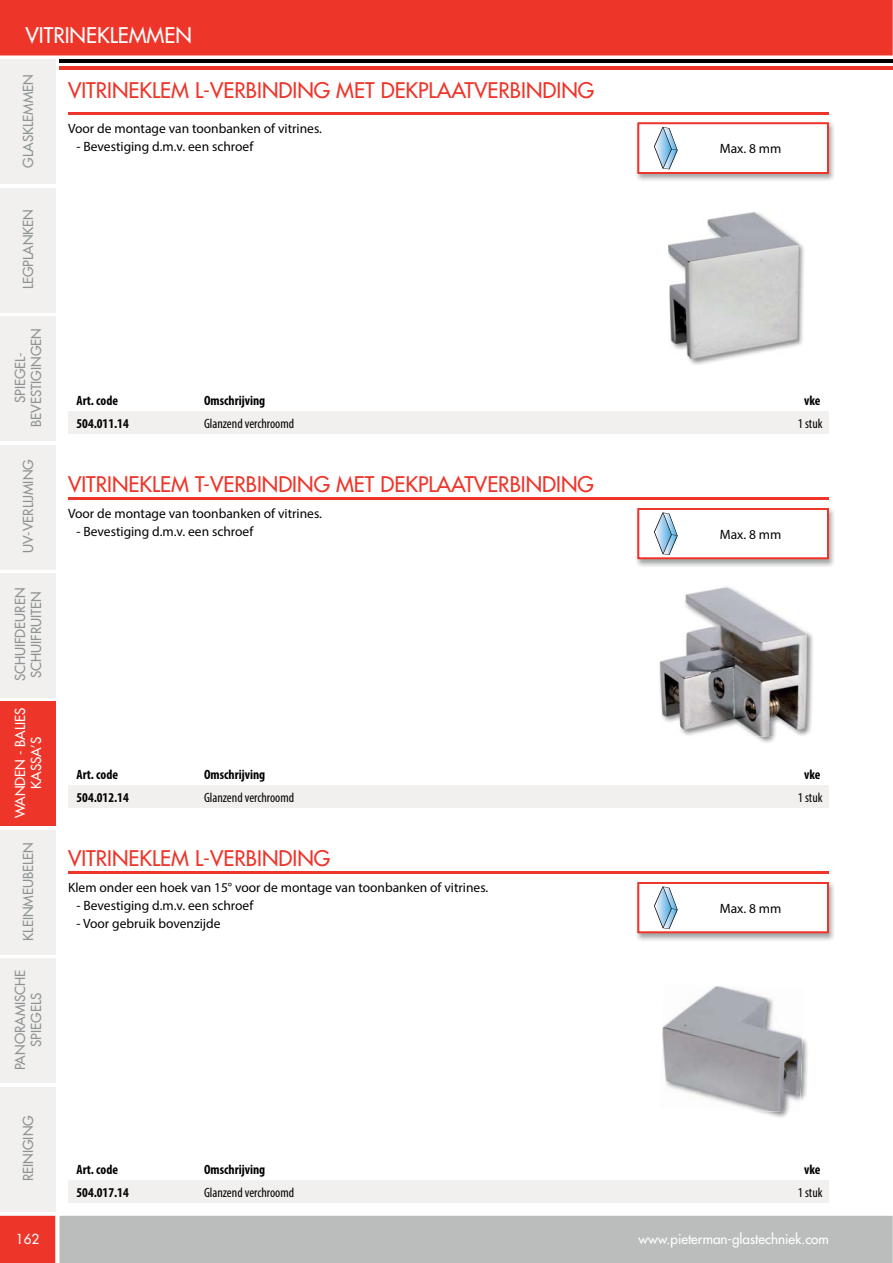
<style>
.page{position:relative;width:893px;height:1263px;background:#fff}
.page>*{position:absolute;margin:0;border:0;box-sizing:border-box;transform-origin:0 0}
.t1{font:500 21px "Futura Std";color:#ee3529}
.t2{font:500 21px "Futura Std";color:#fff}
.t3{font:13.5px "Myriad Pro";color:#040000}
.t4{font:500 13.5px/16.2px "Futura Std";color:#909393;text-align:center}
.t5{font:700 condensed 13.5px "Myriad Pro";color:#040000}
.t6{font:condensed 13.5px "Myriad Pro";color:#040000}
.t7{font:500 13.5px/16.2px "Futura Std";color:#fff;text-align:center}
</style>
<div class="page">
<div style="left:0;top:0;width:893px;height:56px;background:#ee3529"></div>
<div style="left:0;top:1216px;width:893px;height:47px;background:#bbbdbc"></div>
<div style="left:0;top:60px;width:55px;height:124px;background:#f1f0ef"></div>
<div style="left:0;top:188px;width:55px;height:124px;background:#f1f0ef"></div>
<div style="left:0;top:317px;width:55px;height:124px;background:#f1f0ef"></div>
<div style="left:0;top:445px;width:55px;height:124px;background:#f1f0ef"></div>
<div style="left:0;top:573px;width:55px;height:125px;background:#f1f0ef"></div>
<div style="left:0;top:702px;width:55px;height:124px;background:#ee3529"></div>
<div style="left:0;top:830px;width:55px;height:124px;background:#f1f0ef"></div>
<div style="left:0;top:959px;width:55px;height:124px;background:#f1f0ef"></div>
<div style="left:0;top:1087px;width:55px;height:124px;background:#f1f0ef"></div>
<hr style="left:60px;top:66px;width:833px;height:3px;background:#ee3529">
<hr style="left:60px;top:60px;width:833px;height:3px;background:#040000">
<hr style="left:68px;top:872px;width:761px;height:2px;background:#ee3529">
<hr style="left:68px;top:498px;width:761px;height:2px;background:#ee3529">
<hr style="left:68px;top:112px;width:761px;height:2px;background:#ee3529">
<div style="left:68px;top:411px;width:761px;height:23px;background:#f1f0ef"></div>
<div style="left:68px;top:1180px;width:761px;height:23px;background:#f1f0ef"></div>
<div style="left:68px;top:785px;width:761px;height:23px;background:#f1f0ef"></div>
<img style="left:755px;top:631px;width:58px;height:112px">
<img style="left:659px;top:587px;width:148px;height:150px">
<img style="left:762px;top:1039px;width:46px;height:79px">
<img style="left:662px;top:986px;width:142px;height:127px">
<img style="left:688px;top:211px;width:116px;height:154px">
<img style="left:668px;top:212px;width:130px;height:146px">
<img style="left:636px;top:123px;width:198px;height:58px">
<svg style="left:637px;top:122px;width:193px;height:52px"></svg>
<img style="left:636px;top:883px;width:198px;height:58px">
<svg style="left:637px;top:882px;width:193px;height:52px"></svg>
<img style="left:636px;top:509px;width:198px;height:58px">
<svg style="left:637px;top:508px;width:193px;height:52px"></svg>
<h1 class="t2" style="left:26px;top:24px;width:168px">VITRINEKLEMMEN</h1>
<p class="t4" style="left:20px;top:168px;width:95px;rotate:-90deg">GLASKLEMMEN</p>
<p class="t4" style="left:20px;top:289px;width:82px;rotate:-90deg">LEGPLANKEN</p>
<h1 class="t1" style="left:68px;top:79px;width:528px">VITRINEKLEM L-VERBINDING MET DEKPLAATVERBINDING</h1>
<p class="t3" style="left:68px;top:123px;width:255px">Voor de montage van toonbanken of vitrines.</p>
<p class="t3" style="left:77px;top:141px;width:178px">- Bevestiging d.m.v. een schroef</p>
<p class="t3" style="left:720px;top:144px;width:63px">Max. 8 mm</p>
<p class="t4" style="left:12px;top:427px;width:100px;rotate:-90deg">SPIEGEL-<br>BEVESTIGINGEN</p>
<p class="t4" style="left:20px;top:553px;width:95px;rotate:-90deg">UV-VERLIJMING</p>
<p class="t4" style="left:12px;top:681px;width:95px;text-align:left;rotate:-90deg">SCHUIFDEUREN<br>SCHUIFRUITEN</p>
<p class="t7" style="left:12px;top:818px;width:112px;rotate:-90deg">WANDEN - BALIES<br>KASSA’S</p>
<p class="t4" style="left:20px;top:941px;width:100px;rotate:-90deg">KLEINMEUBELEN</p>
<p class="t4" style="left:12px;top:1070px;width:102px;rotate:-90deg">PANORAMISCHE<br>SPIEGELS</p>
<p class="t4" style="left:20px;top:1181px;width:67px;rotate:-90deg">REINIGING</p>
<p class="t7" style="left:16px;top:1232px;width:25px">162</p>
<p class="t5" style="left:77px;top:395px;width:43px">Art. code</p>
<p class="t5" style="left:204px;top:395px;width:63px">Omschrijving</p>
<p class="t5" style="left:804px;top:395px;width:18px">vke</p>
<p class="t5" style="left:77px;top:418px;width:54px">504.011.14</p>
<p class="t6" style="left:204px;top:418px;width:92px">Glanzend verchroomd</p>
<p class="t6" style="left:798px;top:418px;width:26px">1 stuk</p>
<h1 class="t1" style="left:68px;top:473px;width:527px">VITRINEKLEM T-VERBINDING MET DEKPLAATVERBINDING</h1>
<p class="t3" style="left:68px;top:509px;width:255px">Voor de montage van toonbanken of vitrines.</p>
<p class="t3" style="left:77px;top:527px;width:178px">- Bevestiging d.m.v. een schroef</p>
<p class="t3" style="left:720px;top:529px;width:63px">Max. 8 mm</p>
<p class="t5" style="left:77px;top:769px;width:43px">Art. code</p>
<p class="t5" style="left:204px;top:769px;width:63px">Omschrijving</p>
<p class="t5" style="left:804px;top:769px;width:18px">vke</p>
<p class="t5" style="left:77px;top:792px;width:54px">504.012.14</p>
<p class="t6" style="left:204px;top:792px;width:92px">Glanzend verchroomd</p>
<p class="t6" style="left:798px;top:792px;width:26px">1 stuk</p>
<h1 class="t1" style="left:68px;top:847px;width:264px">VITRINEKLEM L-VERBINDING</h1>
<p class="t3" style="left:68px;top:883px;width:422px">Klem onder een hoek van 15° voor de montage van toonbanken of vitrines.</p>
<p class="t3" style="left:77px;top:901px;width:178px">- Bevestiging d.m.v. een schroef</p>
<p class="t3" style="left:77px;top:919px;width:146px">- Voor gebruik bovenzijde</p>
<p class="t3" style="left:720px;top:903px;width:63px">Max. 8 mm</p>
<p class="t5" style="left:77px;top:1164px;width:43px">Art. code</p>
<p class="t5" style="left:204px;top:1164px;width:63px">Omschrijving</p>
<p class="t5" style="left:804px;top:1164px;width:18px">vke</p>
<p class="t5" style="left:77px;top:1187px;width:54px">504.017.14</p>
<p class="t6" style="left:204px;top:1187px;width:92px">Glanzend verchroomd</p>
<p class="t6" style="left:798px;top:1187px;width:26px">1 stuk</p>
<p class="t7" style="left:638px;top:1232px;width:192px">www.pieterman-glastechniek.com</p>
</div>
